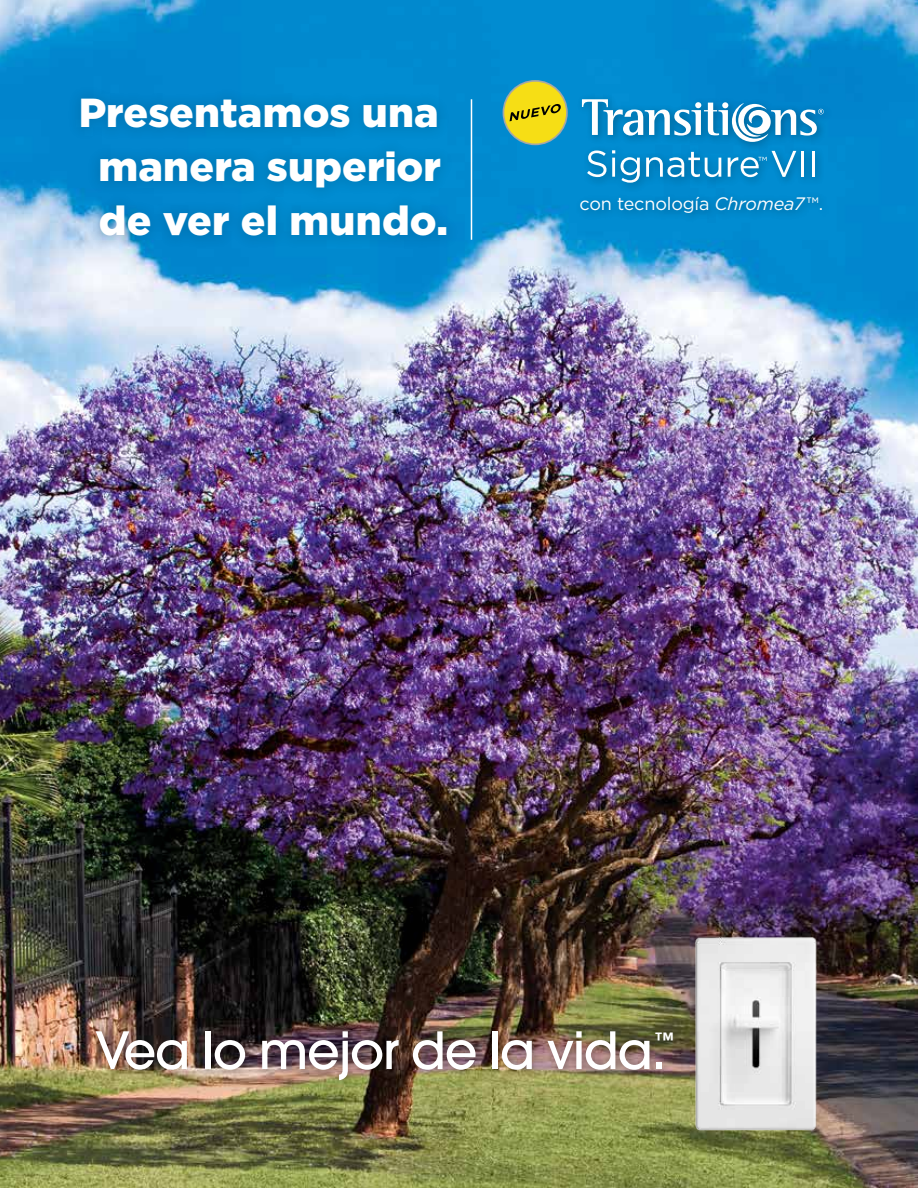
<style>
.page{position:relative;width:918px;height:1188px;background:#fff}
.page>*{position:absolute;margin:0;border:0;box-sizing:border-box;transform-origin:0 0}
.t1{font:500 51px "Avant Garde";letter-spacing:-.025em;color:#fff}
.t2{font:900 40.5px/54px "Gotham";letter-spacing:.005em;color:#fff;text-align:center}
.t3{font:500 19.2px "Avant Garde";color:#fff}
.t4{font:18px "Gotham";letter-spacing:-.01em;color:#fff}
.s1{font-style:italic}
</style>
<div class="page">
<img style="left:0;top:0;width:918px;height:1188px">
<hr style="left:471px;top:99px;width:1px;height:141px;background:#fff">
<div style="left:576px;top:93px;width:257px;height:99px;background:#000;opacity:.3"></div>
<svg style="left:582px;top:99px;width:242px;height:43px"></svg>
<svg style="left:587px;top:150px;width:28px;height:27px"></svg>
<svg style="left:621px;top:157px;width:19px;height:26px"></svg>
<svg style="left:646px;top:152px;width:75px;height:25px"></svg>
<hr style="left:801px;top:151px;width:3px;height:26px;background:#fff">
<hr style="left:812px;top:151px;width:3px;height:26px;background:#fff">
<svg style="left:728px;top:151px;width:68px;height:26px;background:#389fd2"></svg>
<svg style="left:503px;top:80px;width:65px;height:65px"></svg>
<div style="left:504px;top:82px;width:62px;height:62px;background:#f6de15;border-radius:50%"></div>
<svg style="left:510px;top:104px;width:51px;height:17px"></svg>
<div style="left:575px;top:191px;width:257px;height:32px;background:#000;opacity:.3"></div>
<div style="left:67px;top:85px;width:394px;height:166px;background:#000;opacity:.1"></div>
<img style="left:686px;top:921px;width:145px;height:219px">
<div style="left:90px;top:1024px;width:592px;height:65px;background:#000;opacity:.34"></div>
<p class="t2" style="left:79px;top:86px;width:371px">Presentamos una manera superior de ver el mundo.</p>
<p class="t4" style="left:580px;top:193px;width:245px">con tecnología <span class="s1">Chromea7</span>™.</p>
<p class="t1" style="left:95px;top:1019px;width:572px">Vea lo mejor de la vida.</p>
<p class="t3" style="left:656px;top:1027px;width:21px">™</p>
</div>
